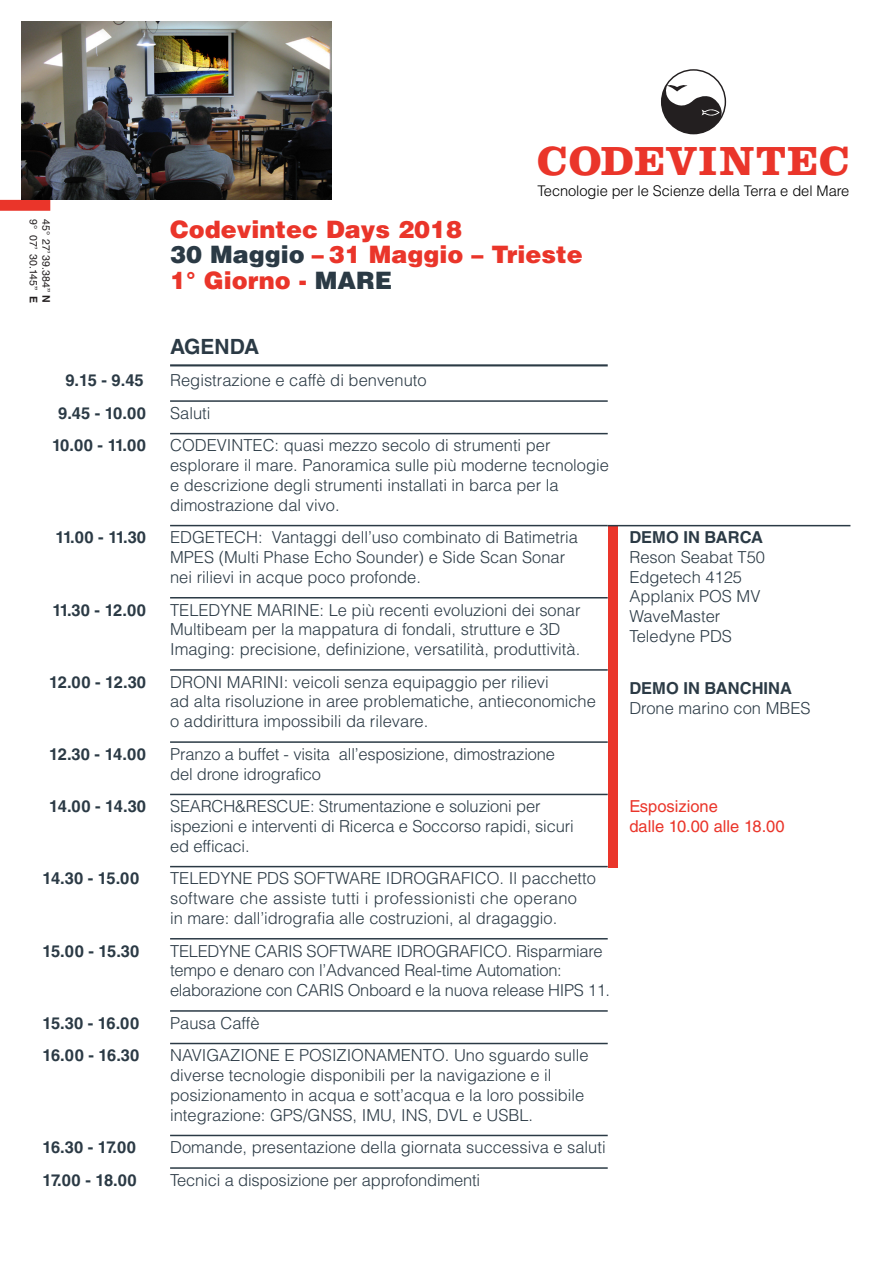
<style>
.page{position:relative;width:893px;height:1263px;background:#fff}
.page>*{position:absolute;margin:0;border:0;box-sizing:border-box;transform-origin:0 0}
.t1{font:700 42.15px "Clarendon LT Std";letter-spacing:.03em;color:#ea352a}
.titolo{font:900 24px/25.5px "Helvetica LT Std";color:#ea352a}
.sottotitolo{font:700 21px "Helvetica LT Std";color:#2b3a45}
.TXT{font:300 16.5px/19.8px "Helvetica LT Std";color:#2b3a45}
.TXT-2{font:700 16.5px "Helvetica LT Std";color:#2b3a45}
.TXT_-_DEMO{font:300 16.5px/19.8px "Helvetica LT Std";color:#2b3a45}
.TXT_-_DEMO-2{font:16.5px/19.8px "Helvetica LT Std";color:#ea352a}
.t2{font:300 14.7px "Helvetica LT Std";letter-spacing:-.005em;color:#000}
.t3{font:10.5px "Helvetica LT Std";letter-spacing:.01em;color:#231f20}
.s1{font-weight:700}
.s2{color:#2b3a45}
</style>
<div class="page">
<hr style="left:170px;top:364px;width:438px;height:2px;background:#2b3a45">
<hr style="left:170px;top:400px;width:438px;height:2px;background:#2b3a45">
<hr style="left:170px;top:433px;width:438px;height:1px;background:#2b3a45">
<hr style="left:170px;top:525px;width:438px;height:1px;background:#2b3a45">
<hr style="left:170px;top:597px;width:438px;height:1px;background:#2b3a45">
<hr style="left:170px;top:669px;width:438px;height:2px;background:#2b3a45">
<hr style="left:170px;top:741px;width:438px;height:2px;background:#2b3a45">
<hr style="left:170px;top:794px;width:438px;height:1px;background:#2b3a45">
<hr style="left:170px;top:866px;width:438px;height:1px;background:#2b3a45">
<hr style="left:170px;top:938px;width:438px;height:1px;background:#2b3a45">
<hr style="left:170px;top:1010px;width:438px;height:2px;background:#2b3a45">
<hr style="left:170px;top:1043px;width:438px;height:1px;background:#2b3a45">
<hr style="left:170px;top:1135px;width:438px;height:1px;background:#2b3a45">
<hr style="left:170px;top:1167px;width:438px;height:2px;background:#2b3a45">
<svg style="left:662px;top:70px;width:63px;height:64px"></svg>
<div style="left:661px;top:69px;width:65px;height:65px;border:1px solid #231f20;border-radius:50%"></div>
<div style="left:0;top:200px;width:50px;height:11px;background:#ea352a"></div>
<img style="left:21px;top:21px;width:311px;height:179px">
<div style="left:608px;top:525px;width:10px;height:342px;background:#ea352a"></div>
<hr style="left:608px;top:525px;width:242px;height:1px;background:#2b3a45">
<p class="t3" style="left:52px;top:219px;width:85px;rotate:90deg">45° 27’ 39.384’’ <span class="s1">N</span></p>
<p class="t3" style="left:40px;top:219px;width:85px;rotate:90deg">9° 07’ 30.145’’ <span class="s1">E</span></p>
<p class="t1" style="left:537px;top:136px;width:314px">CODEVINTEC</p>
<p class="t2" style="left:537px;top:181px;width:313px">Tecnologie per le Scienze della Terra e del Mare</p>
<p class="titolo" style="left:170px;top:216px;width:414px">Codevintec Days 2018<br><span class="s2">30 Maggio</span> – 31 Maggio – Trieste<br>1° Giorno - <span class="s2">MARE</span></p>
<p class="sottotitolo" style="left:170px;top:333px;width:91px">AGENDA</p>
<p class="TXT-2" style="left:65px;top:370px;width:80px">9.15 - 9.45</p>
<p class="TXT" style="left:170px;top:370px;width:258px">Registrazione e caffè di benvenuto</p>
<p class="TXT-2" style="left:58px;top:403px;width:89px">9.45 - 10.00</p>
<p class="TXT" style="left:170px;top:403px;width:42px">Saluti</p>
<p class="TXT-2" style="left:52px;top:435px;width:96px">10.00 - 11.00</p>
<p class="TXT" style="left:170px;top:435px;width:440px">CODEVINTEC: quasi mezzo secolo di strumenti per esplorare il mare. Panoramica sulle più moderne tecnologie e descrizione degli strumenti installati in barca per la dimostrazione dal vivo.</p>
<p class="TXT-2" style="left:55px;top:527px;width:92px">11.00 - 11.30</p>
<p class="TXT" style="left:170px;top:527px;width:410px">EDGETECH: Vantaggi dell’uso combinato di Batimetria<br>MPES (Multi Phase Echo Sounder) e Side Scan Sonar nei rilievi in acque poco profonde.</p>
<p class="TXT-2" style="left:52px;top:600px;width:95px">11.30 - 12.00</p>
<p class="TXT" style="left:170px;top:600px;width:412px">TELEDYNE MARINE: Le più recenti evoluzioni dei sonar<br>Multibeam per la mappatura di fondali, strutture e 3D<br>Imaging: precisione, definizione, versatilità, produttività.</p>
<p class="TXT-2" style="left:49px;top:672px;width:98px">12.00 - 12.30</p>
<p class="TXT" style="left:170px;top:672px;width:427px">DRONI MARINI: veicoli senza equipaggio per rilievi<br>ad alta risoluzione in aree problematiche, antieconomiche o addirittura impossibili da rilevare.</p>
<p class="TXT-2" style="left:49px;top:744px;width:98px">12.30 - 14.00</p>
<p class="TXT" style="left:170px;top:744px;width:386px">Pranzo a buffet - visita all’esposizione, dimostrazione del drone idrografico</p>
<p class="TXT-2" style="left:49px;top:796px;width:98px">14.00 - 14.30</p>
<p class="TXT" style="left:170px;top:796px;width:405px">SEARCH&amp;RESCUE: Strumentazione e soluzioni per ispezioni e interventi di Ricerca e Soccorso rapidi, sicuri ed efficaci.</p>
<p class="TXT-2" style="left:43px;top:868px;width:98px">14.30 - 15.00</p>
<p class="TXT" style="left:170px;top:868px;width:427px">TELEDYNE PDS SOFTWARE IDROGRAFICO. Il pacchetto software che assiste tutti i professionisti che operano<br>in mare: dall’idrografia alle costruzioni, al dragaggio.</p>
<p class="TXT-2" style="left:43px;top:941px;width:98px">15.00 - 15.30</p>
<p class="TXT" style="left:170px;top:941px;width:442px">TELEDYNE CARIS SOFTWARE IDROGRAFICO. Risparmiare tempo e denaro con l’Advanced Real-time Automation: elaborazione con CARIS Onboard e la nuova release HIPS 11.</p>
<p class="TXT-2" style="left:43px;top:1013px;width:98px">15.30 - 16.00</p>
<p class="TXT" style="left:170px;top:1013px;width:91px">Pausa Caffè</p>
<p class="TXT-2" style="left:43px;top:1045px;width:98px">16.00 - 16.30</p>
<p class="TXT" style="left:170px;top:1045px;width:420px">NAVIGAZIONE E POSIZIONAMENTO. Uno sguardo sulle diverse tecnologie disponibili per la navigazione e il posizionamento in acqua e sott’acqua e la loro possibile integrazione: GPS/GNSS, IMU, INS, DVL e USBL.</p>
<p class="TXT-2" style="left:43px;top:1137px;width:95px">16.30 - 17.00</p>
<p class="TXT" style="left:170px;top:1137px;width:437px">Domande, presentazione della giornata successiva e saluti</p>
<p class="TXT-2" style="left:43px;top:1170px;width:96px">17.00 - 18.00</p>
<p class="TXT" style="left:170px;top:1170px;width:312px">Tecnici a disposizione per approfondimenti</p>
<p class="TXT_-_DEMO" style="left:629px;top:527px;width:137px"><span class="s1">DEMO IN BARCA<br></span>Reson Seabat T50<br>Edgetech 4125<br>Applanix POS MV<br>WaveMaster<br>Teledyne PDS</p>
<p class="TXT_-_DEMO" style="left:629px;top:678px;width:183px"><span class="s1">DEMO IN BANCHINA<br></span>Drone marino con MBES</p>
<p class="TXT_-_DEMO-2" style="left:629px;top:796px;width:157px">Esposizione<br>dalle 10.00 alle 18.00</p>
</div>
